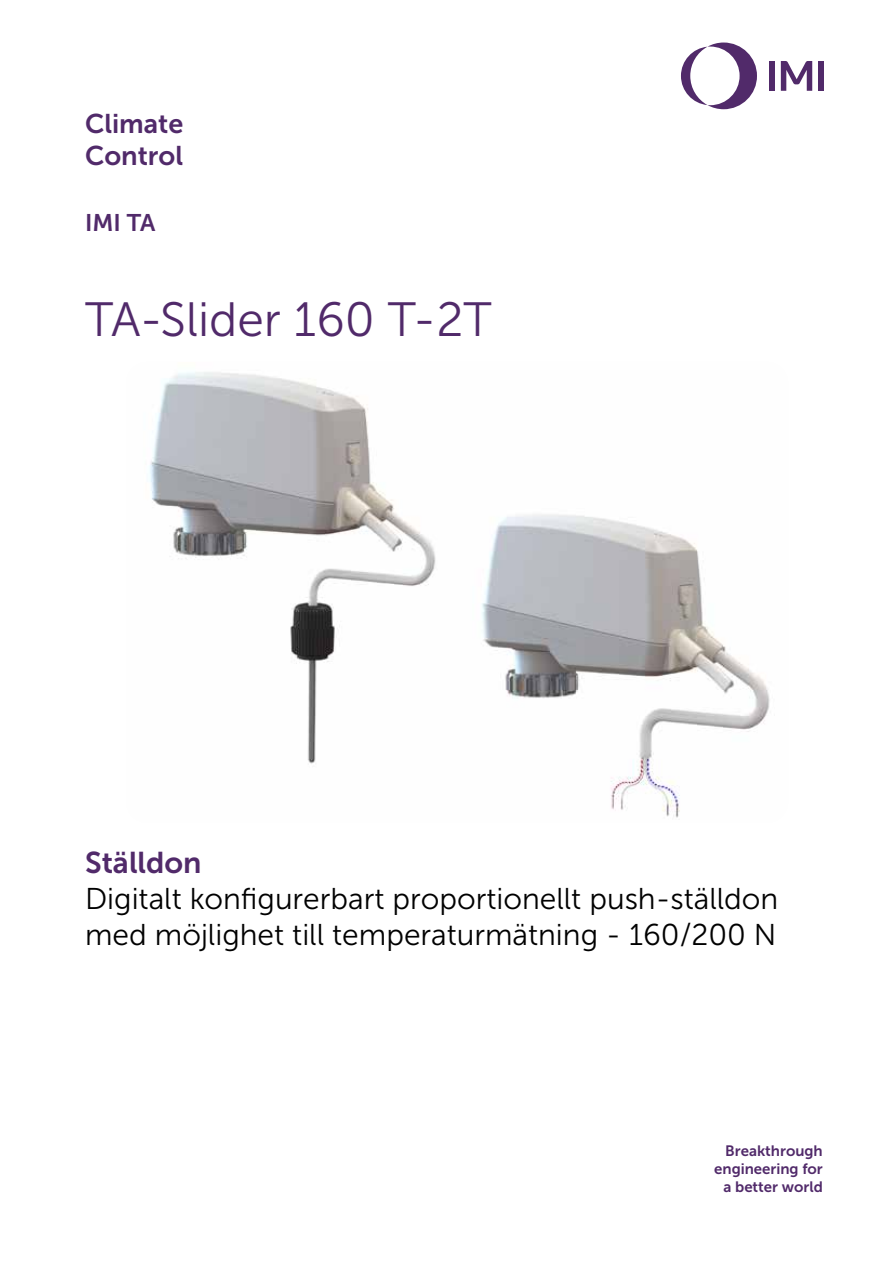
<style>
.page{position:relative;width:893px;height:1263px;background:#fff}
.page>*{position:absolute;margin:0;border:0;box-sizing:border-box;transform-origin:0 0}
.t1{font:48px "Museo Sans 300";color:#512a6a}
.t2{font:30px/36px "Museo Sans 300";color:#000}
.t3{font:30px "Museo Sans 700";color:#512a6a}
.t4{font:27px/32.4px "Museo Sans 700";color:#512a6a}
.t5{font:24px "Museo Sans 700";color:#512a6a}
.t6{font:15px/18px "Museo Sans 700";color:#512a6a;text-align:right}
</style>
<div class="page">
<svg style="left:681px;top:43px;width:76px;height:66px"></svg>
<div style="left:769px;top:61px;width:6px;height:30px;background:#512a6a"></div>
<div style="left:818px;top:61px;width:6px;height:30px;background:#512a6a"></div>
<svg style="left:781px;top:61px;width:31px;height:30px"></svg>
<img style="left:149px;top:372px;width:621px;height:446px">
<p class="t4" style="left:85px;top:107px;width:100px">Climate<br>Control</p>
<p class="t5" style="left:85px;top:210px;width:72px">IMI TA</p>
<h1 class="t1" style="left:85px;top:293px;width:408px">TA-Slider 160 T-2T</h1>
<p class="t3" style="left:85px;top:846px;width:118px">Ställdon</p>
<p class="t2" style="left:85px;top:881px;width:695px">Digitalt konfigurerbart proportionellt push-ställdon med möjlighet till temperaturmätning - 160/200 N</p>
<p class="t6" style="left:714px;top:1142px;width:110px">Breakthrough engineering for a better world</p>
</div>
